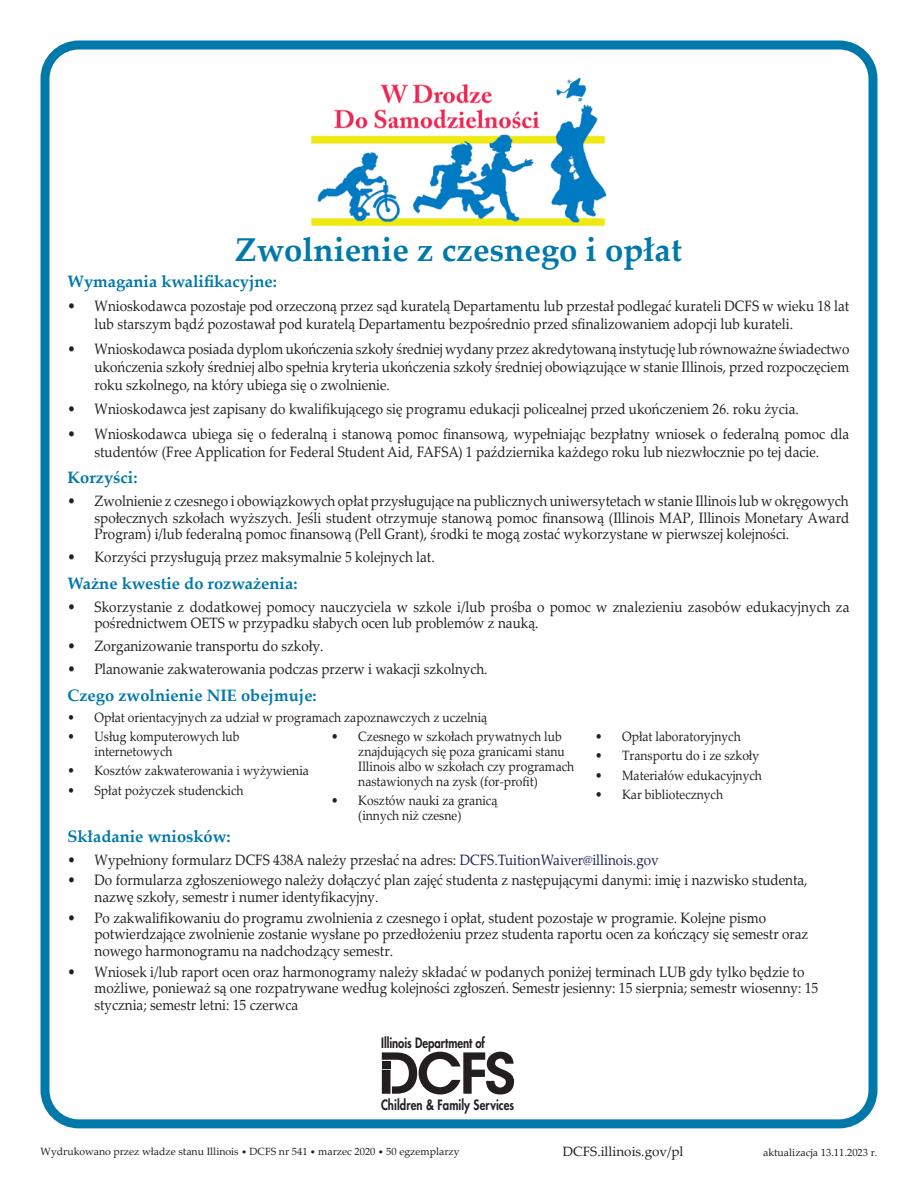
<style>
.page{position:relative;width:918px;height:1188px;background:#fff}
.page>*{position:absolute;margin:0;border:0;box-sizing:border-box;transform-origin:0 0}
.t1{font:700 33px "Palatino Linotype";color:#0078aa}
.t2{font:700 16.5px "Palatino Linotype";color:#0078aa}
.t3{font:15px/16.5px "Palatino Linotype";color:#231f20;scale:.9 1}
.t4{font:800 13.8px "Futura";letter-spacing:.01em;color:#231f20;scale:.82 1}
.t5{font:13.5px/15px "Palatino Linotype";color:#231f20;scale:.9 1}
.t6{font:13.5px "Palatino Linotype";color:#231f20}
.t7{font:10.5px "Palatino Linotype";color:#231f20}
.s1{color:#1b275a}
.s2{font-size:9px}
</style>
<div class="page">
<div style="left:40px;top:40px;width:838px;height:1088px;border:9px solid #0078aa;border-radius:34px"></div>
<svg style="left:382px;top:1052px;width:132px;height:43px"></svg>
<div style="left:382px;top:1061px;width:9px;height:7px;background:#231f20"></div>
<img style="left:311px;top:77px;width:296px;height:150px">
<h1 class="t1" style="left:235px;top:226px;width:449px">Zwolnienie z czesnego i opłat</h1>
<p class="t2" style="left:68px;top:270px;width:211px">Wymagania kwalifikacyjne:</p>
<p class="t3" style="left:94px;top:297px;width:840px;line-height:18px;text-indent:-27px">• Wnioskodawca pozostaje pod orzeczoną przez sąd kuratelą Departamentu lub przestał podlegać kurateli DCFS w wieku 18 lat lub starszym bądź pozostawał pod kuratelą Departamentu bezpośrednio przed sfinalizowaniem adopcji lub kurateli.</p>
<p class="t3" style="left:94px;top:339px;width:840px;line-height:18px;text-align:justify;text-indent:-27px">• Wnioskodawca posiada dyplom ukończenia szkoły średniej wydany przez akredytowaną instytucję lub równoważne świadectwo ukończenia szkoły średniej albo spełnia kryteria ukończenia szkoły średniej obowiązujące w stanie Illinois, przed rozpoczęciem roku szkolnego, na który ubiega się o zwolnienie.</p>
<p class="t3" style="left:68px;top:400px;width:814px">• Wnioskodawca jest zapisany do kwalifikującego się programu edukacji policealnej przed ukończeniem 26. roku życia.</p>
<p class="t3" style="left:68px;top:424px;width:870px;line-height:18px;text-align:center">• Wnioskodawca ubiega się o federalną i stanową pomoc finansową, wypełniając bezpłatny wniosek o federalną pomoc dla studentów (Free Application for Federal Student Aid, FAFSA) 1 października każdego roku lub niezwłocznie po tej dacie.</p>
<p class="t2" style="left:68px;top:466px;width:71px">Korzyści:</p>
<p class="t3" style="left:94px;top:492px;width:840px;text-align:justify;text-indent:-27px">• Zwolnienie z czesnego i obowiązkowych opłat przysługujące na publicznych uniwersytetach w stanie Illinois lub w okręgowych społecznych szkołach wyższych. Jeśli student otrzymuje stanową pomoc finansową (Illinois MAP, Illinois Monetary Award Program) i/lub federalną pomoc finansową (Pell Grant), środki te mogą zostać wykorzystane w pierwszej kolejności.</p>
<p class="t3" style="left:68px;top:548px;width:410px">• Korzyści przysługują przez maksymalnie 5 kolejnych lat.</p>
<p class="t2" style="left:68px;top:572px;width:231px">Ważne kwestie do rozważenia:</p>
<p class="t3" style="left:94px;top:598px;width:840px;text-indent:-27px">• Skorzystanie z dodatkowej pomocy nauczyciela w szkole i/lub prośba o pomoc w znalezieniu zasobów edukacyjnych za pośrednictwem OETS w przypadku słabych ocen lub problemów z nauką.</p>
<p class="t3" style="left:68px;top:637px;width:286px">• Zorganizowanie transportu do szkoły.</p>
<p class="t3" style="left:68px;top:660px;width:468px">• Planowanie zakwaterowania podczas przerw i wakacji szkolnych.</p>
<p class="t2" style="left:68px;top:684px;width:251px">Czego zwolnienie NIE obejmuje:</p>
<p class="t5" style="left:68px;top:710px;width:468px">• Opłat orientacyjnych za udział w programach zapoznawczych z uczelnią</p>
<p class="t5" style="left:94px;top:728px;width:163px;text-indent:-27px">• Usług komputerowych lub internetowych</p>
<p class="t5" style="left:68px;top:763px;width:270px">• Kosztów zakwaterowania i wyżywienia</p>
<p class="t5" style="left:68px;top:782px;width:197px">• Spłat pożyczek studenckich</p>
<p class="t5" style="left:358px;top:728px;width:241px;text-indent:-27px">• Czesnego w szkołach prywatnych lub znajdujących się poza granicami stanu Illinois albo w szkołach czy programach nastawionych na zysk (for-profit)</p>
<p class="t5" style="left:358px;top:793px;width:156px;text-indent:-27px">• Kosztów nauki za granicą (innych niż czesne)</p>
<p class="t5" style="left:595px;top:728px;width:163px">• Opłat laboratoryjnych</p>
<p class="t5" style="left:595px;top:748px;width:184px">• Transportu do i ze szkoły</p>
<p class="t5" style="left:595px;top:767px;width:187px">• Materiałów edukacyjnych</p>
<p class="t5" style="left:595px;top:786px;width:144px">• Kar bibliotecznych</p>
<p class="t2" style="left:68px;top:824px;width:165px">Składanie wniosków:</p>
<p class="t3" style="left:68px;top:851px;width:659px">• Wypełniony formularz DCFS 438A należy przesłać na adres: <span class="s1">DCFS.TuitionWaiver@illinois.gov</span></p>
<p class="t3" style="left:94px;top:871px;width:794px;text-indent:-27px">• Do formularza zgłoszeniowego należy dołączyć plan zajęć studenta z następującymi danymi: imię i nazwisko studenta, nazwę szkoły, semestr i numer identyfikacyjny.</p>
<p class="t3" style="left:94px;top:909px;width:795px;text-indent:-27px">• Po zakwalifikowaniu do programu zwolnienia z czesnego i opłat, student pozostaje w programie. Kolejne pismo potwierdzające zwolnienie zostanie wysłane po przedłożeniu przez studenta raportu ocen za kończący się semestr oraz nowego harmonogramu na nadchodzący semestr.</p>
<p class="t3" style="left:94px;top:963px;width:806px;text-indent:-27px">• Wniosek i/lub raport ocen oraz harmonogramy należy składać w podanych poniżej terminach LUB gdy tylko będzie to możliwe, ponieważ są one rozpatrywane według kolejności zgłoszeń. Semestr jesienny: 15 sierpnia; semestr wiosenny: 15 stycznia; semestr letni: 15 czerwca</p>
<p class="t4" style="left:381px;top:1034px;width:128px">Illinois Department of</p>
<p class="t4" style="left:381px;top:1095px;width:164px">Children &amp; Family Services</p>
<p class="t7" style="left:40px;top:1144px;width:421px">Wydrukowano przez władze stanu Illinois <span class="s2">•</span> DCFS nr 541 <span class="s2">•</span> marzec 2020 <span class="s2">•</span> 50 egzemplarzy</p>
<p class="t6" style="left:563px;top:1142px;width:122px">DCFS.illinois.gov/pl</p>
<p class="t7" style="left:763px;top:1145px;width:116px">aktualizacja 13.11.2023 r.</p>
</div>
